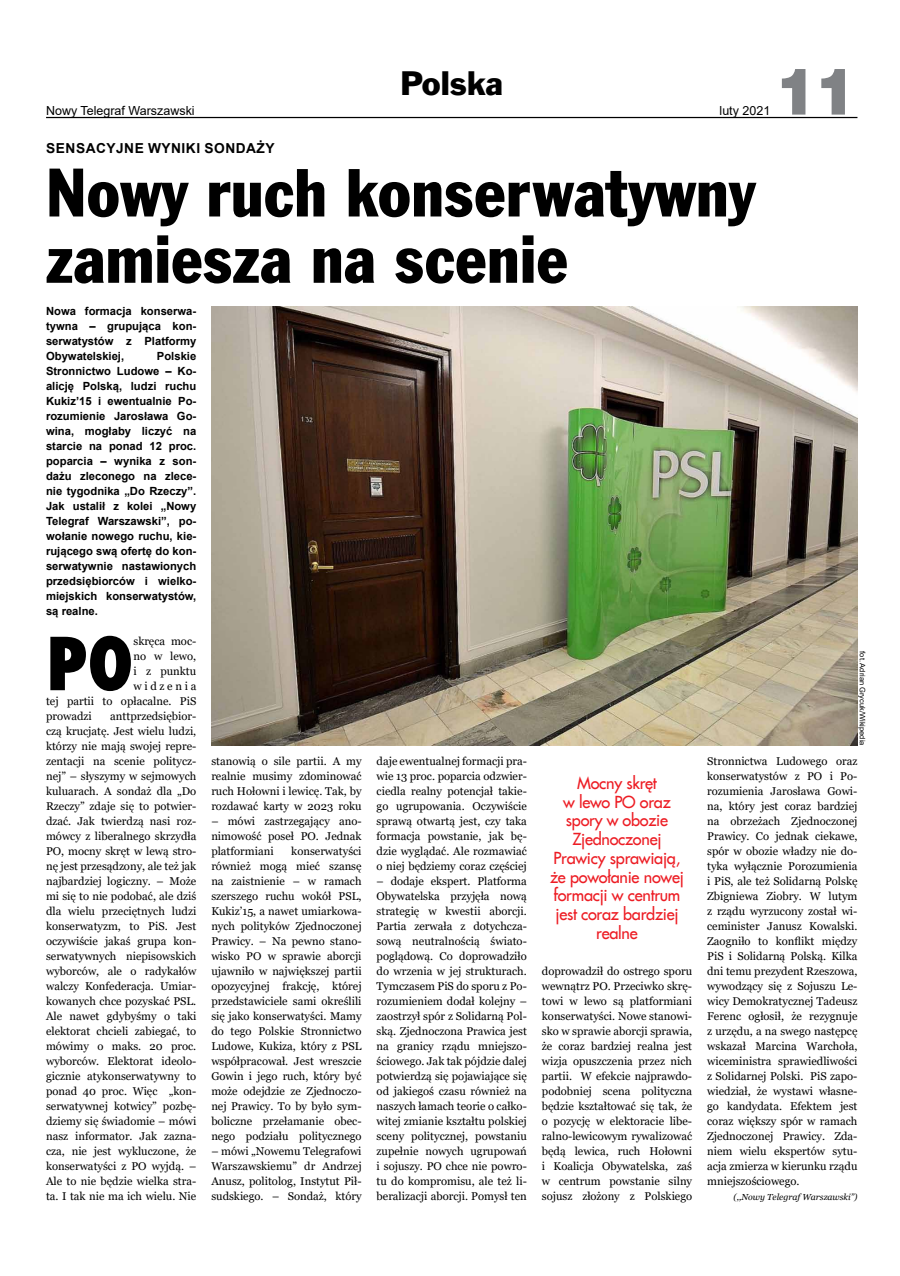
<style>
.page{position:relative;width:900px;height:1276px;background:#fff}
.page>*{position:absolute;margin:0;border:0;box-sizing:border-box;transform-origin:0 0}
.t1{font:800 70.88px "Fujiyama";color:#000}
.t2{font:67.12px/66.2px "Frank Goth Cn EU";color:#000}
.t3{font:65px "Swis 721 Blk EU";color:#808285}
.t4{font:31px "Frank Goth EU";color:#000}
.t5{font:16.25px/18.8px "Fujiyama 2";letter-spacing:-.015em;color:#ed1d24;text-align:center}
.t6{font:700 13.75px "Arial";letter-spacing:.035em;color:#000}
.t7{font:12.5px "Arial";color:#000}
.t8{font:11.25px/15px "Georgia";color:#000;text-align:justify}
.t9{font:700 11.25px/15px "Arial";color:#000;text-align:justify}
.t10{font:11.25px "Georgia";letter-spacing:.24em;color:#000}
.t11{font:italic 8.75px "Georgia";color:#000}
.t12{font:7.5px "Arial";color:#000}
</style>
<div class="page">
<hr style="left:46px;top:117px;width:811px;height:1px;background:#000">
<img style="left:211px;top:306px;width:646px;height:439px">
<p class="t7" style="left:46px;top:102px;width:150px">Nowy Telegraf Warszawski</p>
<h3 class="t4" style="left:400px;top:64px;width:104px">Polska</h3>
<p class="t7" style="left:720px;top:102px;width:52px">luty 2021</p>
<p class="t6" style="left:46px;top:138px;width:230px">Sensacyjne wyniki sondaży</p>
<h2 class="t2" style="left:46px;top:161px;width:711px">Nowy ruch konserwatywny zamiesza na scenie</h2>
<h3 class="t3" style="left:775px;top:50px;width:84px">11</h3>
<p class="t9" style="left:46px;top:304px;width:152px">Nowa formacja konserwa&shy;tywna – grupująca kon&shy;serwatystów z P latformy Obywatelskiej,</p>
<p class="t9" style="left:46px;top:349px;width:152px;text-indent:111px">Polskie Stronnictwo Ludowe – Ko&shy;alicję Polską, ludzi ruchu Kukiz’15 i ewentualnie Po&shy;rozumienie Jarosława Go&shy;wina, mogłaby liczyć na starcie na ponad 12 proc. poparcia – wynika z son&shy;dażu zleconego na zlece&shy;nie tygodnika „Do Rzeczy”.<br>Jak ustalił z kolei „Nowy Telegraf Warszawski”, po&shy;wołanie nowego ruchu, kie&shy;rującego swą ofertę do kon&shy;serwatywnie nastawionych przedsiębiorców i wielko&shy;miejskich konserwatystów, są realne.</p>
<h1 class="t1" style="left:46px;top:616px;width:89px">PO</h1>
<p class="t8" style="left:133px;top:634px;width:64px">skręca moc-</p>
<p class="t8" style="left:133px;top:649px;width:64px">no w lewo,</p>
<p class="t8" style="left:133px;top:664px;width:64px">i z punktu</p>
<p class="t10" style="left:133px;top:679px;width:64px">widzenia</p>
<p class="t8" style="left:46px;top:694px;width:152px">tej partii to opłacalne. PiS</p>
<p class="t8" style="left:46px;top:709px;width:47px">prowadzi</p>
<p class="t8" style="left:46px;top:709px;width:152px;text-indent:64px">anttprzedsiębior&shy;czą krucjatę. Jest wielu ludzi, którzy nie mają swojej repre&shy;zentacji na scenie politycz&shy;nej” – słyszymy w sejmowych kuluarach. A sondaż dla „Do Rzeczy” zdaje się to potwier&shy;dzać. Jak twierdzą nasi roz&shy;mówcy z liberalnego skrzydła PO, mocny skręt w lewą stro&shy;nę jest przesądzony, ale też jak najbardziej logiczny. – Może mi się to nie podobać, ale dziś dla wielu przeciętnych ludzi konserwatyzm, to PiS. Jest oczywiście jakaś grupa kon&shy;serwatywnych niepisowskich wyborców, ale o radykałów walczy Konfederacja. Umiar&shy;kowanych chce pozyskać PSL.<br>Ale nawet gdybyśmy o taki elektorat chcieli zabiegać, to mówimy o maks. 20 proc. wyborców. Elektorat ideolo&shy;gicznie atykonserwatywny to ponad 40 proc. Więc „kon&shy;serwatywnej kotwicy” pozbę&shy;dziemy się świadomie – mówi nasz informator. Jak zazna&shy;cza, nie jest wykluczone, że konserwatyści z PO wyjdą. – Ale to nie będzie wielka stra&shy;ta. I tak nie ma ich wielu. Nie</p>
<p class="t8" style="left:211px;top:754px;width:152px">stanowią o sile partii. A my realnie musimy zdominować ruch Hołowni i lewicę. Tak, by rozdawać karty w 2023 roku</p>
<p class="t8" style="left:211px;top:814px;width:152px">– mówi zastrzegający ano&shy;nimowość poseł PO. Jednak platformiani</p>
<p class="t8" style="left:211px;top:844px;width:152px;text-indent:80px">konserwatyści również mogą mieć szansę na zaistnienie – w ramach szerszego ruchu wokół PSL, Kukiz’15, a nawet umiarkowa&shy;nych polityków Zjednoczonej Prawicy. – Na pewno stano&shy;wisko PO w sprawie aborcji ujawniło w największej partii opozycyjnej frakcję, której przedstawiciele sami określili się jako konserwatyści. Mamy do tego Polskie Stronnictwo Ludowe, Kukiza, który z PSL współpracował. Jest wreszcie Gowin i jego ruch, który być może odejdzie ze Zjednoczo&shy;nej Prawicy. To by było sym&shy;boliczne przełamanie obec&shy;nego podziału politycznego</p>
<p class="t8" style="left:211px;top:1144px;width:152px">– mówi „Nowemu Telegrafowi Warszawskiemu” dr Andrzej Anusz, politolog, Instytut Pił&shy;sudskiego. – Sondaż, który</p>
<p class="t8" style="left:377px;top:754px;width:152px">daje ewentualnej formacji pra&shy;wie 13 proc. poparcia odzwier&shy;ciedla realny potencjał takie&shy;go ugrupowania. Oczywiście sprawą otwartą jest, czy taka formacja powstanie, jak bę&shy;dzie wyglądać. Ale rozmawiać o niej będziemy coraz częściej</p>
<p class="t8" style="left:377px;top:874px;width:152px">– dodaje ekspert. Platforma Obywatelska przyjęła nową strategię w kwestii aborcji.<br>Partia zerwała z dotychcza&shy;sową neutralnością świato&shy;poglądową. Co doprowadziło do wrzenia w jej strukturach.<br>Tymczasem PiS do sporu z Po&shy;rozumieniem dodał kolejny – zaostrzył spór z Solidarną Pol&shy;ską. Zjednoczona Prawica jest na granicy rządu mniejszo&shy;ściowego. Jak tak pójdzie dalej potwierdzą się pojawiające się od jakiegoś czasu również na naszych łamach teorie o całko&shy;witej zmianie kształtu polskiej sceny politycznej, powstaniu zupełnie nowych ugrupowań i sojuszy. PO chce nie powro&shy;tu do kompromisu, ale też li&shy;beralizacji aborcji. Pomysł ten</p>
<h3 class="t5" style="left:550px;top:772px;width:135px">Mocny skręt<br>w lewo PO oraz spory w obozie<br>Zjednoczonej<br>Prawicy sprawiają, że powołanie nowej formacji w centrum jest coraz bardziej realne</h3>
<p class="t8" style="left:542px;top:963px;width:152px">doprowadził do ostrego sporu wewnątrz PO. Przeciwko skrę&shy;towi w lewo są platformiani konserwatyści. Nowe stanowi&shy;sko w sprawie aborcji sprawia, że coraz bardziej realna jest wizja opuszczenia przez nich partii. W efekcie najprawdo&shy;podobniej scena polityczna będzie kształtować się tak, że o pozycję w elektoracie libe&shy;ralno-lewicowym rywalizować będą lewica, ruch Hołowni i Koalicja Obywatelska, zaś w centrum powstanie silny sojusz złożony z Polskiego</p>
<p class="t12" style="left:868px;top:651px;width:96px;rotate:90deg">fot. Adrian Grycuk/Wikipedia</p>
<p class="t8" style="left:707px;top:753px;width:152px">Stronnictwa Ludowego oraz konserwatystów z PO i Po&shy;rozumienia Jarosława Gowi&shy;na, który jest coraz bardziej na obrzeżach Zjednoczonej Prawicy. Co jednak ciekawe, spór w obozie władzy nie do&shy;tyka wyłącznie Porozumienia i PiS, ale też Solidarną Polskę Zbigniewa Ziobry. W lutym z rządu wyrzucony został wi&shy;ceminister Janusz Kowalski.<br>Zaogniło to konflikt między PiS i Solidarną Polską. Kilka dni temu prezydent Rzeszowa, wywodzący się z Sojuszu Le&shy;wicy Demokratycznej Tadeusz Ferenc ogłosił, że rezygnuje z urzędu, a na swego następcę wskazał Marcina Warchoła, wiceministra sprawiedliwości z Solidarnej Polski. PiS zapo&shy;wiedział, że wystawi własne&shy;go kandydata. Efektem jest coraz większy spór w ramach Zjednoczonej Prawicy. Zda&shy;niem wielu ekspertów sytu&shy;acja zmierza w kierunku rządu mniejszościowego.</p>
<p class="t11" style="left:734px;top:1191px;width:125px">(,,Nowy Telegraf Warszawski”)</p>
</div>
